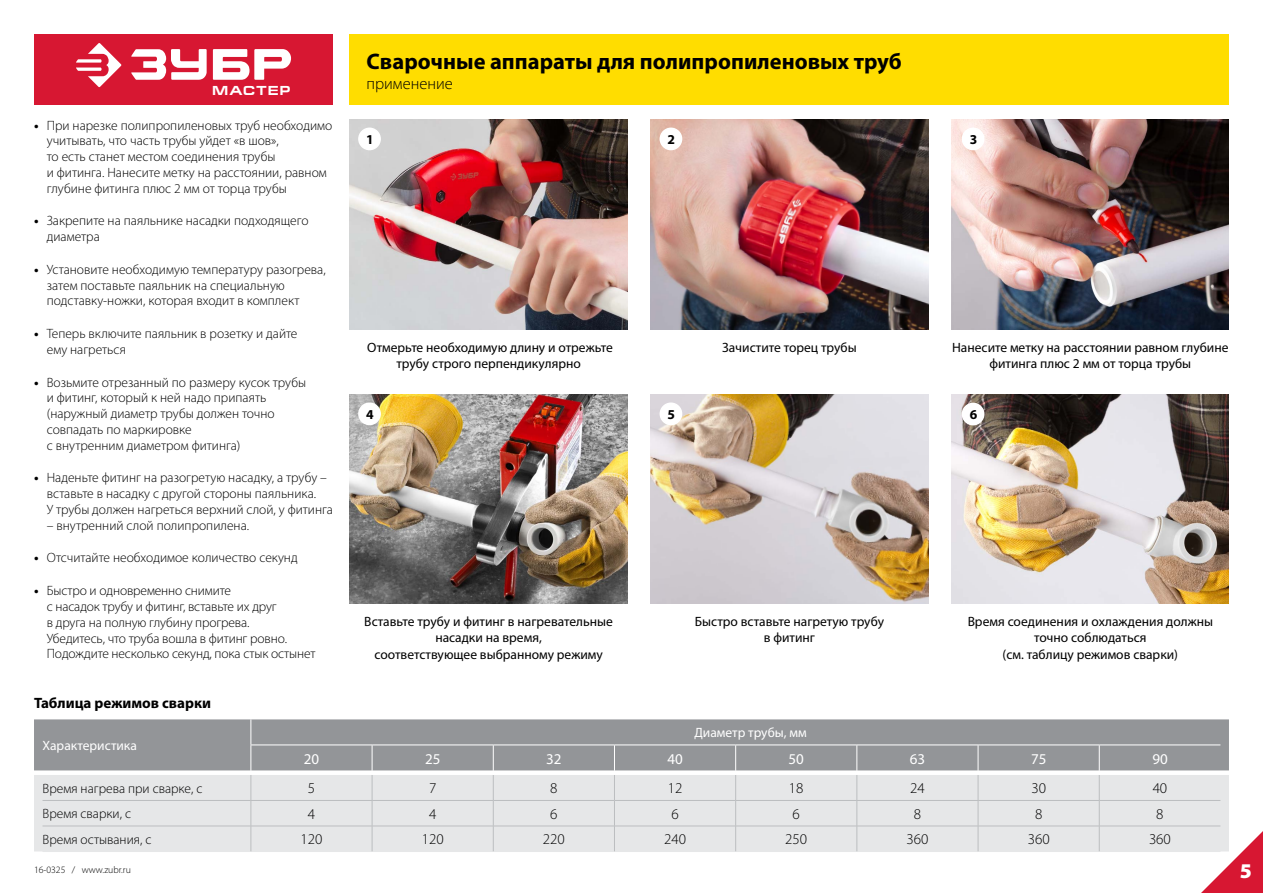
<style>
.page{position:relative;width:1263px;height:893px;background:#fff}
.page>*{position:absolute;margin:0;border:0;box-sizing:border-box;transform-origin:0 0}
.t1{font:700 22.5px "Myriad Pro";color:#000}
.t2{font:900 21px "Myriad Pro";color:#fff}
.t3{font:300 16.5px "Myriad Pro";color:#000}
.t4{font:300 15px "Myriad Pro";color:#000}
.t5{font:700 15px "Myriad Pro";color:#000}
.t6{font:15px "Myriad Pro";color:#fff}
.t7{font:700 13.65px "Myriad Pro";color:#000}
.t8{font:300 13.5px/15.8px "Myriad Pro";color:#000}
.t9{font:13.5px/16.2px "Myriad Pro";color:#000;text-align:center}
.t10{font:13.5px "Myriad Pro";color:#fff}
.t11{font:700 13.2px "Europe Ext";color:#fff}
.t12{font:300 9.75px "Myriad Pro";color:#000}
.s1{font-weight:700}
</style>
<div class="page">
<div style="left:350px;top:34px;width:879px;height:70px;background:#fd0"></div>
<div style="left:34px;top:34px;width:299px;height:70px;background:#d71732"></div>
<svg style="left:76px;top:43px;width:45px;height:44px"></svg>
<svg style="left:131px;top:49px;width:160px;height:31px"></svg>
<svg style="left:1201px;top:831px;width:62px;height:62px"></svg>
<img style="left:350px;top:120px;width:277px;height:209px">
<img style="left:651px;top:120px;width:277px;height:209px">
<img style="left:952px;top:119px;width:277px;height:210px">
<img style="left:350px;top:394px;width:277px;height:209px">
<img style="left:651px;top:394px;width:277px;height:209px">
<img style="left:952px;top:394px;width:277px;height:209px">
<div style="left:34px;top:719px;width:1195px;height:51px;background:#939598"></div>
<div style="left:34px;top:775px;width:1195px;height:76px;background:#e6e7e8"></div>
<hr style="left:43px;top:851px;width:208px;height:1px;background:#e6e7e8">
<hr style="left:251px;top:851px;width:121px;height:1px;background:#e6e7e8">
<hr style="left:372px;top:851px;width:121px;height:1px;background:#e6e7e8">
<hr style="left:493px;top:851px;width:121px;height:1px;background:#e6e7e8">
<hr style="left:614px;top:851px;width:122px;height:1px;background:#e6e7e8">
<hr style="left:736px;top:851px;width:121px;height:1px;background:#e6e7e8">
<hr style="left:857px;top:851px;width:121px;height:1px;background:#e6e7e8">
<hr style="left:978px;top:851px;width:121px;height:1px;background:#e6e7e8">
<hr style="left:1099px;top:851px;width:121px;height:1px;background:#e6e7e8">
<hr style="left:250px;top:744px;width:122px;height:1px;background:#fff">
<hr style="left:372px;top:744px;width:121px;height:1px;background:#fff">
<hr style="left:493px;top:744px;width:121px;height:1px;background:#fff">
<hr style="left:614px;top:744px;width:122px;height:1px;background:#fff">
<hr style="left:736px;top:744px;width:121px;height:1px;background:#fff">
<hr style="left:857px;top:744px;width:121px;height:1px;background:#fff">
<hr style="left:978px;top:744px;width:121px;height:1px;background:#fff">
<hr style="left:1099px;top:744px;width:121px;height:1px;background:#fff">
<svg style="left:372px;top:745px;width:1px;height:106px"></svg>
<svg style="left:493px;top:745px;width:1px;height:106px"></svg>
<svg style="left:614px;top:745px;width:1px;height:106px"></svg>
<svg style="left:735px;top:745px;width:1px;height:106px"></svg>
<svg style="left:856px;top:745px;width:2px;height:106px"></svg>
<svg style="left:978px;top:745px;width:1px;height:106px"></svg>
<svg style="left:1099px;top:745px;width:1px;height:106px"></svg>
<svg style="left:250px;top:719px;width:2px;height:132px"></svg>
<hr style="left:43px;top:800px;width:208px;height:1px;background:#bcbec0">
<hr style="left:251px;top:800px;width:121px;height:1px;background:#bcbec0">
<hr style="left:372px;top:800px;width:121px;height:1px;background:#bcbec0">
<hr style="left:493px;top:800px;width:121px;height:1px;background:#bcbec0">
<hr style="left:614px;top:800px;width:122px;height:1px;background:#bcbec0">
<hr style="left:736px;top:800px;width:121px;height:1px;background:#bcbec0">
<hr style="left:857px;top:800px;width:121px;height:1px;background:#bcbec0">
<hr style="left:978px;top:800px;width:121px;height:1px;background:#bcbec0">
<hr style="left:1099px;top:800px;width:121px;height:1px;background:#bcbec0">
<hr style="left:43px;top:826px;width:208px;height:1px;background:#bcbec0">
<hr style="left:251px;top:826px;width:121px;height:1px;background:#bcbec0">
<hr style="left:372px;top:826px;width:121px;height:1px;background:#bcbec0">
<hr style="left:493px;top:826px;width:121px;height:1px;background:#bcbec0">
<hr style="left:614px;top:826px;width:122px;height:1px;background:#bcbec0">
<hr style="left:736px;top:826px;width:121px;height:1px;background:#bcbec0">
<hr style="left:857px;top:826px;width:121px;height:1px;background:#bcbec0">
<hr style="left:978px;top:826px;width:121px;height:1px;background:#bcbec0">
<hr style="left:1099px;top:826px;width:121px;height:1px;background:#bcbec0">
<div style="left:359px;top:128px;width:21px;height:22px;background:#fff;border-radius:50%"></div>
<div style="left:358px;top:128px;width:23px;height:22px;border:2px solid #fff;border-radius:50%"></div>
<div style="left:359px;top:403px;width:21px;height:21px;background:#fff;border-radius:50%"></div>
<div style="left:358px;top:402px;width:23px;height:23px;border:2px solid #fff;border-radius:50%"></div>
<div style="left:660px;top:403px;width:21px;height:21px;background:#fff;border-radius:50%"></div>
<div style="left:659px;top:402px;width:23px;height:23px;border:2px solid #fff;border-radius:50%"></div>
<div style="left:962px;top:403px;width:22px;height:22px;background:#fff;border-radius:50%"></div>
<div style="left:962px;top:403px;width:22px;height:22px;border:2px solid #fff;border-radius:50%"></div>
<div style="left:660px;top:128px;width:21px;height:22px;background:#fff;border-radius:50%"></div>
<div style="left:659px;top:128px;width:23px;height:22px;border:2px solid #fff;border-radius:50%"></div>
<div style="left:962px;top:128px;width:22px;height:22px;background:#fff;border-radius:50%"></div>
<div style="left:962px;top:128px;width:22px;height:22px;border:2px solid #fff;border-radius:50%"></div>
<h1 class="t1" style="left:367px;top:47px;width:537px">Сварочные аппараты для полипропиленовых труб</h1>
<p class="t11" style="left:212px;top:83px;width:14px">МАСТЕР</p>
<p class="t3" style="left:367px;top:74px;width:88px">применение</p>
<p class="t8" style="left:47px;top:117px;width:287px;text-indent:-13px"><span class="s1">•</span> При нарезке полипропиленовых труб необходимо учитывать, что часть трубы уйдет «в шов»,<br>то есть станет местом соединения трубы<br>и фитинга. Нанесите метку на расстоянии, равном глубине фитинга плюс 2 мм от торца трубы</p>
<p class="t8" style="left:47px;top:213px;width:263px;text-indent:-13px"><span class="s1">•</span> Закрепите на паяльнике насадки подходящего диаметра</p>
<p class="t8" style="left:47px;top:261px;width:280px;text-indent:-13px"><span class="s1">•</span> Установите необходимую температуру разогрева, затем поставьте паяльник на специальную подставку-ножки, которая входит в комплект</p>
<p class="t8" style="left:47px;top:326px;width:252px;text-indent:-13px"><span class="s1">•</span> Теперь включите паяльник в розетку и дайте ему нагреться</p>
<p class="t8" style="left:47px;top:374px;width:261px;text-indent:-13px"><span class="s1">•</span> Возьмите отрезанный по размеру кусок трубы и фитинг, который к ней надо припаять (наружный диаметр трубы должен точно совпадать по маркировке<br>с внутренним диаметром фитинга)</p>
<p class="t8" style="left:47px;top:470px;width:288px;text-indent:-13px"><span class="s1">•</span> Наденьте фитинг на разогретую насадку, а трубу – вставьте в насадку с другой стороны паяльника.<br>У трубы должен нагреться верхний слой, у фитинга</p>
<p class="t8" style="left:47px;top:517px;width:204px">– внутренний слой полипропилена.</p>
<p class="t8" style="left:34px;top:550px;width:265px"><span class="s1">•</span> Отсчитайте необходимое количество секунд</p>
<p class="t8" style="left:47px;top:583px;width:270px;text-indent:-13px"><span class="s1">•</span> Быстро и одновременно снимите<br>с насадок трубу и фитинг, вставьте их друг<br>в друга на полную глубину прогрева.<br>Убедитесь, что труба вошла в фитинг ровно.<br>Подождите несколько секунд, пока стык остынет</p>
<p class="t7" style="left:366px;top:130px;width:9px">1</p>
<p class="t7" style="left:668px;top:130px;width:9px">2</p>
<p class="t7" style="left:970px;top:130px;width:9px">3</p>
<p class="t9" style="left:367px;top:339px;width:247px">Отмерьте необходимую длину и отрежьте трубу строго перпендикулярно</p>
<p class="t9" style="left:722px;top:339px;width:136px">Зачистите торец трубы</p>
<p class="t9" style="left:952px;top:339px;width:278px">Нанесите метку на расстоянии равном глубине фитинга плюс 2 мм от торца трубы</p>
<p class="t7" style="left:366px;top:405px;width:9px">4</p>
<p class="t7" style="left:668px;top:405px;width:9px">5</p>
<p class="t7" style="left:970px;top:405px;width:9px">6</p>
<p class="t9" style="left:364px;top:613px;width:250px">Вставьте трубу и фитинг в нагревательные насадки на время,<br>соответствующее выбранному режиму</p>
<p class="t9" style="left:695px;top:613px;width:191px">Быстро вставьте нагретую трубу в фитинг</p>
<p class="t9" style="left:968px;top:613px;width:247px">Время соединения и охлаждения должны точно соблюдаться<br>(см. таблицу режимов сварки)</p>
<p class="t5" style="left:34px;top:693px;width:179px">Таблица режимов сварки</p>
<p class="t10" style="left:43px;top:737px;width:96px">Характеристика</p>
<p class="t10" style="left:694px;top:724px;width:114px">Диаметр трубы, мм</p>
<p class="t6" style="left:304px;top:749px;width:17px">20</p>
<p class="t6" style="left:425px;top:749px;width:17px">25</p>
<p class="t6" style="left:546px;top:749px;width:17px">32</p>
<p class="t6" style="left:667px;top:749px;width:17px">40</p>
<p class="t6" style="left:789px;top:749px;width:17px">50</p>
<p class="t6" style="left:910px;top:749px;width:17px">63</p>
<p class="t6" style="left:1031px;top:749px;width:17px">75</p>
<p class="t6" style="left:1152px;top:749px;width:17px">90</p>
<p class="t8" style="left:43px;top:780px;width:161px">Время нагрева при сварке, с</p>
<p class="t4" style="left:308px;top:779px;width:9px">5</p>
<p class="t4" style="left:429px;top:779px;width:9px">7</p>
<p class="t4" style="left:550px;top:779px;width:9px">8</p>
<p class="t4" style="left:668px;top:779px;width:16px">12</p>
<p class="t4" style="left:789px;top:779px;width:16px">18</p>
<p class="t4" style="left:910px;top:779px;width:16px">24</p>
<p class="t4" style="left:1031px;top:779px;width:16px">30</p>
<p class="t4" style="left:1153px;top:779px;width:16px">40</p>
<p class="t8" style="left:43px;top:806px;width:90px">Время сварки, с</p>
<p class="t4" style="left:308px;top:805px;width:9px">4</p>
<p class="t4" style="left:429px;top:805px;width:9px">4</p>
<p class="t4" style="left:550px;top:805px;width:9px">6</p>
<p class="t4" style="left:671px;top:805px;width:9px">6</p>
<p class="t4" style="left:793px;top:805px;width:9px">6</p>
<p class="t4" style="left:914px;top:805px;width:9px">8</p>
<p class="t4" style="left:1035px;top:805px;width:9px">8</p>
<p class="t4" style="left:1156px;top:805px;width:9px">8</p>
<p class="t8" style="left:43px;top:831px;width:110px">Время остывания, с</p>
<p class="t4" style="left:300px;top:830px;width:23px">120</p>
<p class="t4" style="left:422px;top:830px;width:23px">120</p>
<p class="t4" style="left:543px;top:830px;width:23px">220</p>
<p class="t4" style="left:664px;top:830px;width:23px">240</p>
<p class="t4" style="left:785px;top:830px;width:23px">250</p>
<p class="t4" style="left:906px;top:830px;width:23px">360</p>
<p class="t4" style="left:1028px;top:830px;width:23px">360</p>
<p class="t4" style="left:1149px;top:830px;width:23px">360</p>
<p class="t12" style="left:34px;top:863px;width:99px">16-0325 / www.zubr.ru</p>
<h2 class="t2" style="left:1240px;top:856px;width:14px">5</h2>
</div>
